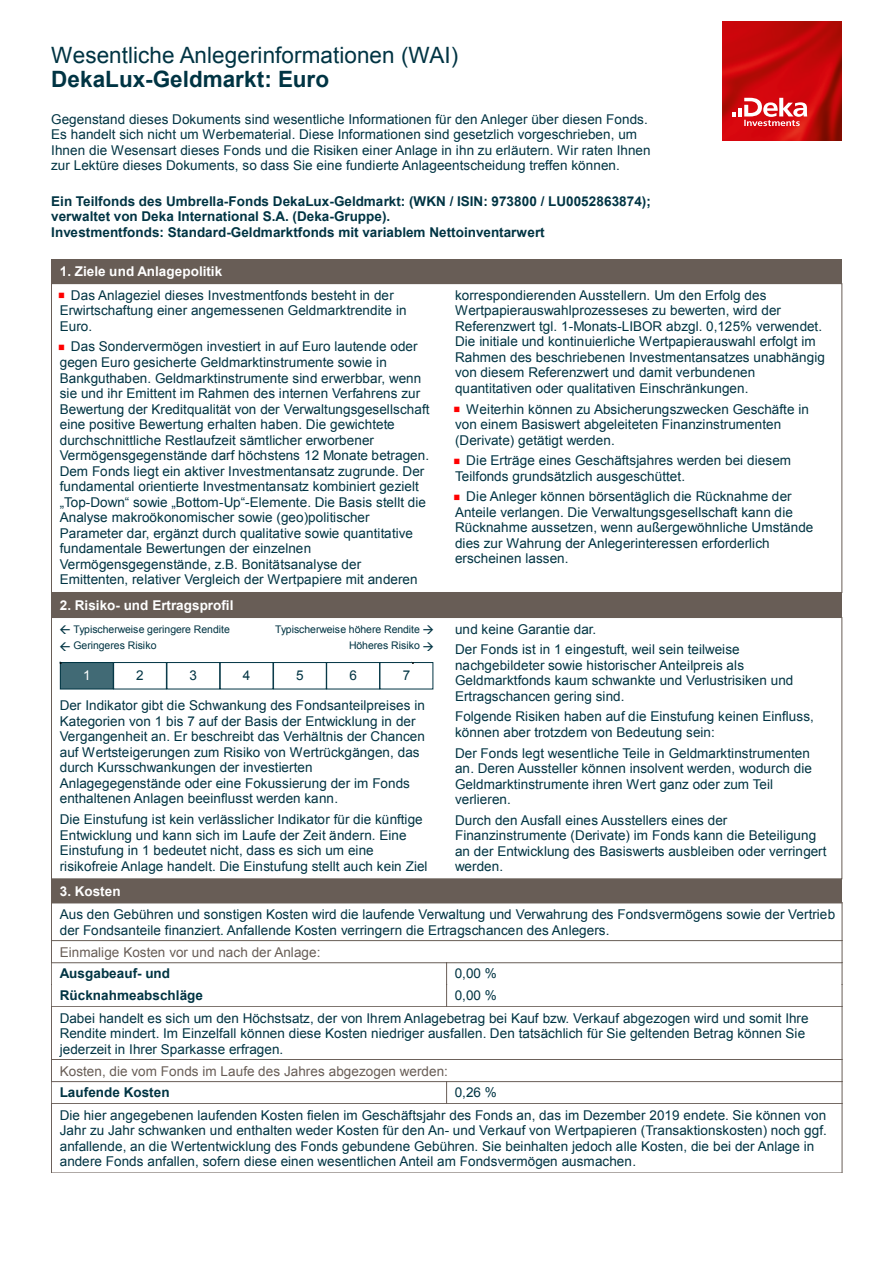
<style>
.page{position:relative;width:893px;height:1263px;background:#fff}
.page>*{position:absolute;margin:0;border:0;box-sizing:border-box;transform-origin:0 0}
.t1{font:22.5px "Arial";letter-spacing:.005em;color:#003443}
.t2{font:700 22.5px "Arial";color:#003443}
.t3{font:13.5px/15.6px "Arial";letter-spacing:.005em;color:#003443}
.t4{font:700 13.5px "Arial";letter-spacing:.005em;color:#003443}
.t5{font:13.5px "Arial";letter-spacing:.005em;color:#685d56}
.t6{font:700 13.5px "Arial";color:#fff}
.t7{font:13.5px "Arial";color:#fff}
.t8{font:10.5px "Arial";letter-spacing:-.005em;color:#003443}
</style>
<div class="page">
<div style="left:51px;top:259px;width:791px;height:24px;background:#685d56"></div>
<div style="left:51px;top:593px;width:791px;height:24px;background:#685d56"></div>
<div style="left:51px;top:617px;width:791px;height:262px;border:1px solid #685d56"></div>
<div style="left:60px;top:662px;width:53px;height:27px;background:#416a75"></div>
<div style="left:60px;top:662px;width:54px;height:27px;border:1px solid #003443"></div>
<div style="left:113px;top:662px;width:54px;height:27px;border:1px solid #003443"></div>
<div style="left:167px;top:662px;width:53px;height:27px;border:1px solid #003443"></div>
<div style="left:220px;top:662px;width:53px;height:27px;border:1px solid #003443"></div>
<div style="left:273px;top:662px;width:54px;height:27px;border:1px solid #003443"></div>
<div style="left:326px;top:662px;width:54px;height:27px;border:1px solid #003443"></div>
<div style="left:380px;top:662px;width:53px;height:27px;border:1px solid #003443"></div>
<hr style="left:51px;top:1172px;width:791px;height:1px;background:#685d56">
<div style="left:51px;top:879px;width:791px;height:24px;background:#685d56"></div>
<hr style="left:51px;top:903px;width:791px;height:1px;background:#685d56">
<hr style="left:51px;top:903px;width:1px;height:37px;background:#685d56">
<hr style="left:842px;top:903px;width:1px;height:37px;background:#685d56">
<hr style="left:51px;top:940px;width:791px;height:1px;background:#685d56">
<hr style="left:51px;top:963px;width:791px;height:1px;background:#685d56">
<svg style="left:446px;top:963px;width:1px;height:43px"></svg>
<svg style="left:51px;top:941px;width:1px;height:65px"></svg>
<svg style="left:842px;top:940px;width:1px;height:66px"></svg>
<hr style="left:51px;top:1006px;width:791px;height:1px;background:#685d56">
<hr style="left:51px;top:1006px;width:1px;height:53px;background:#685d56">
<hr style="left:842px;top:1006px;width:1px;height:53px;background:#685d56">
<hr style="left:51px;top:1059px;width:791px;height:1px;background:#685d56">
<hr style="left:51px;top:1081px;width:791px;height:1px;background:#685d56">
<svg style="left:446px;top:1082px;width:1px;height:21px"></svg>
<svg style="left:51px;top:1060px;width:1px;height:43px"></svg>
<svg style="left:842px;top:1059px;width:1px;height:44px"></svg>
<hr style="left:51px;top:1103px;width:791px;height:1px;background:#685d56">
<hr style="left:51px;top:1103px;width:1px;height:69px;background:#685d56">
<hr style="left:842px;top:1103px;width:1px;height:69px;background:#685d56">
<img style="left:723px;top:21px;width:119px;height:119px">
<svg style="left:732px;top:98px;width:75px;height:28px"></svg>
<h1 class="t1" style="left:51px;top:39px;width:408px">Wesentliche Anlegerinformationen (WAI)</h1>
<h1 class="t2" style="left:51px;top:64px;width:279px">DekaLux-Geldmarkt: Euro</h1>
<p class="t3" style="left:51px;top:111px;width:601px">Gegenstand dieses Dokuments sind wesentliche Informationen für den Anleger über diesen Fonds.<br>Es handelt sich nicht um Werbematerial. Diese Informationen sind gesetzlich vorgeschrieben, um Ihnen die Wesensart dieses Fonds und die Risiken einer Anlage in ihn zu erläutern. Wir raten Ihnen zur Lektüre dieses Dokuments, so dass Sie eine fundierte Anlageentscheidung treffen können.</p>
<p class="t4" style="left:51px;top:191px;width:601px">Ein Teilfonds des Umbrella-Fonds DekaLux-Geldmarkt: (WKN / ISIN: 973800 / LU0052863874);</p>
<p class="t4" style="left:51px;top:207px;width:340px">verwaltet von Deka International S.A. (Deka-Gruppe).</p>
<p class="t4" style="left:51px;top:223px;width:495px">Investmentfonds: Standard-Geldmarktfonds mit variablem Nettoinventarwert</p>
<p class="t6" style="left:60px;top:261px;width:164px">1. Ziele und Anlagepolitik</p>
<p class="t3" style="left:60px;top:287px;width:348px;text-indent:11px">Das Anlageziel dieses Investmentfonds besteht in der<br>Erwirtschaftung einer angemessenen Geldmarktrendite in<br>Euro.</p>
<p class="t3" style="left:60px;top:339px;width:371px;text-indent:11px">Das Sondervermögen investiert in auf Euro lautende oder gegen Euro gesicherte Geldmarktinstrumente sowie in Bankguthaben. Geldmarktinstrumente sind erwerbbar, wenn sie und ihr Emittent im Rahmen des internen Verfahrens zur Bewertung der Kreditqualität von der Verwaltungsgesellschaft eine positive Bewertung erhalten haben. Die gewichtete durchschnittliche Restlaufzeit sämtlicher erworbener Vermögensgegenstände darf höchstens 12 Monate betragen.<br>Dem Fonds liegt ein aktiver Investmentansatz zugrunde. Der fundamental orientierte Investmentansatz kombiniert gezielt „Top-Down“ sowie „Bottom-Up“-Elemente. Die Basis stellt die Analyse makroökonomischer sowie (geo)politischer Parameter dar, ergänzt durch qualitative sowie quantitative fundamentale Bewertungen der einzelnen Vermögensgegenstände, z.B. Bonitätsanalyse der Emittenten, relativer Vergleich der Wertpapiere mit anderen</p>
<p class="t6" style="left:60px;top:595px;width:175px">2. Risiko- und Ertragsprofil</p>
<p class="t8" style="left:73px;top:622px;width:158px">Typischerweise geringere Rendite</p>
<p class="t8" style="left:275px;top:622px;width:146px">Typischerweise höhere Rendite</p>
<p class="t8" style="left:73px;top:638px;width:85px">Geringeres Risiko</p>
<p class="t8" style="left:349px;top:638px;width:73px">Höheres Risiko</p>
<p class="t7" style="left:83px;top:666px;width:9px">1</p>
<p class="t3" style="left:136px;top:668px;width:9px">2</p>
<p class="t3" style="left:190px;top:668px;width:9px">3</p>
<p class="t3" style="left:243px;top:668px;width:9px">4</p>
<p class="t3" style="left:296px;top:668px;width:9px">5</p>
<p class="t3" style="left:349px;top:668px;width:9px">6</p>
<p class="t3" style="left:403px;top:668px;width:9px">7</p>
<p class="t3" style="left:60px;top:698px;width:367px">Der Indikator gibt die Schwankung des Fondsanteilpreises in Kategorien von 1 bis 7 auf der Basis der Entwicklung in der Vergangenheit an. Er beschreibt das Verhältnis der Chancen auf Wertsteigerungen zum Risiko von Wertrückgängen, das durch Kursschwankungen der investierten Anlagegegenstände oder eine Fokussierung der im Fonds enthaltenen Anlagen beeinflusst werden kann.</p>
<p class="t3" style="left:60px;top:811px;width:369px">Die Einstufung ist kein verlässlicher Indikator für die künftige Entwicklung und kann sich im Laufe der Zeit ändern. Eine Einstufung in 1 bedeutet nicht, dass es sich um eine risikofreie Anlage handelt. Die Einstufung stellt auch kein Ziel</p>
<p class="t3" style="left:455px;top:287px;width:371px">korrespondierenden Ausstellern. Um den Erfolg des Wertpapierauswahlprozesseses zu bewerten, wird der Referenzwert tgl. 1-Monats-LIBOR abzgl. 0,125% verwendet.<br>Die initiale und kontinuierliche Wertpapierauswahl erfolgt im Rahmen des beschriebenen Investmentansatzes unabhängig von diesem Referenzwert und damit verbundenen quantitativen oder qualitativen Einschränkungen.</p>
<p class="t3" style="left:455px;top:401px;width:355px;text-indent:11px">Weiterhin können zu Absicherungszwecken Geschäfte in von einem Basiswert abgeleiteten Finanzinstrumenten (Derivate) getätigt werden.</p>
<p class="t3" style="left:455px;top:453px;width:338px;text-indent:11px">Die Erträge eines Geschäftsjahres werden bei diesem<br>Teilfonds grundsätzlich ausgeschüttet.</p>
<p class="t3" style="left:455px;top:489px;width:360px;text-indent:11px">Die Anleger können börsentäglich die Rücknahme der Anteile verlangen. Die Verwaltungsgesellschaft kann die Rücknahme aussetzen, wenn außergewöhnliche Umstände dies zur Wahrung der Anlegerinteressen erforderlich erscheinen lassen.</p>
<p class="t3" style="left:455px;top:619px;width:286px;line-height:20.5px">und keine Garantie dar.<br>Der Fonds ist in 1 eingestuft, weil sein teilweise</p>
<p class="t3" style="left:455px;top:657px;width:340px">nachgebildeter sowie historischer Anteilpreis als<br>Geldmarktfonds kaum schwankte und Verlustrisiken und<br>Ertragschancen gering sind.</p>
<p class="t3" style="left:455px;top:709px;width:360px">Folgende Risiken haben auf die Einstufung keinen Einfluss, können aber trotzdem von Bedeutung sein:</p>
<p class="t3" style="left:455px;top:745px;width:358px">Der Fonds legt wesentliche Teile in Geldmarktinstrumenten an. Deren Aussteller können insolvent werden, wodurch die Geldmarktinstrumente ihren Wert ganz oder zum Teil verlieren.</p>
<p class="t3" style="left:455px;top:812px;width:373px">Durch den Ausfall eines Ausstellers eines der Finanzinstrumente (Derivate) im Fonds kann die Beteiligung an der Entwicklung des Basiswerts ausbleiben oder verringert werden.</p>
<p class="t6" style="left:60px;top:882px;width:63px">3. Kosten</p>
<p class="t3" style="left:60px;top:907px;width:777px">Aus den Gebühren und sonstigen Kosten wird die laufende Verwaltung und Verwahrung des Fondsvermögens sowie der Vertrieb der Fondsanteile finanziert. Anfallende Kosten verringern die Ertragschancen des Anlegers.</p>
<p class="t5" style="left:60px;top:943px;width:262px">Einmalige Kosten vor und nach der Anlage:</p>
<p class="t4" style="left:60px;top:964px;width:112px">Ausgabeauf- und</p>
<p class="t3" style="left:455px;top:965px;width:44px">0,00 %</p>
<p class="t4" style="left:60px;top:986px;width:145px">Rücknahmeabschläge</p>
<p class="t3" style="left:60px;top:983px;width:750px;line-height:22.8px;text-indent:395px">0,00 %<br>Dabei handelt es sich um den Höchstsatz, der von Ihrem Anlagebetrag bei Kauf bzw. Verkauf abgezogen wird und somit Ihre</p>
<p class="t3" style="left:60px;top:1026px;width:747px">Rendite mindert. Im Einzelfall können diese Kosten niedriger ausfallen. Den tatsächlich für Sie geltenden Betrag können Sie jederzeit in Ihrer Sparkasse erfragen.</p>
<p class="t5" style="left:60px;top:1062px;width:390px">Kosten, die vom Fonds im Laufe des Jahres abgezogen werden:</p>
<p class="t4" style="left:60px;top:1083px;width:111px">Laufende Kosten</p>
<p class="t3" style="left:60px;top:1080px;width:768px;line-height:23.1px;text-indent:395px">0,26 %<br>Die hier angegebenen laufenden Kosten fielen im Geschäftsjahr des Fonds an, das im Dezember 2019 endete. Sie können von</p>
<p class="t3" style="left:60px;top:1123px;width:768px">Jahr zu Jahr schwanken und enthalten weder Kosten für den An- und Verkauf von Wertpapieren (Transaktionskosten) noch ggf. anfallende, an die Wertentwicklung des Fonds gebundene Gebühren. Sie beinhalten jedoch alle Kosten, die bei der Anlage in andere Fonds anfallen, sofern diese einen wesentlichen Anteil am Fondsvermögen ausmachen.</p>
</div>
